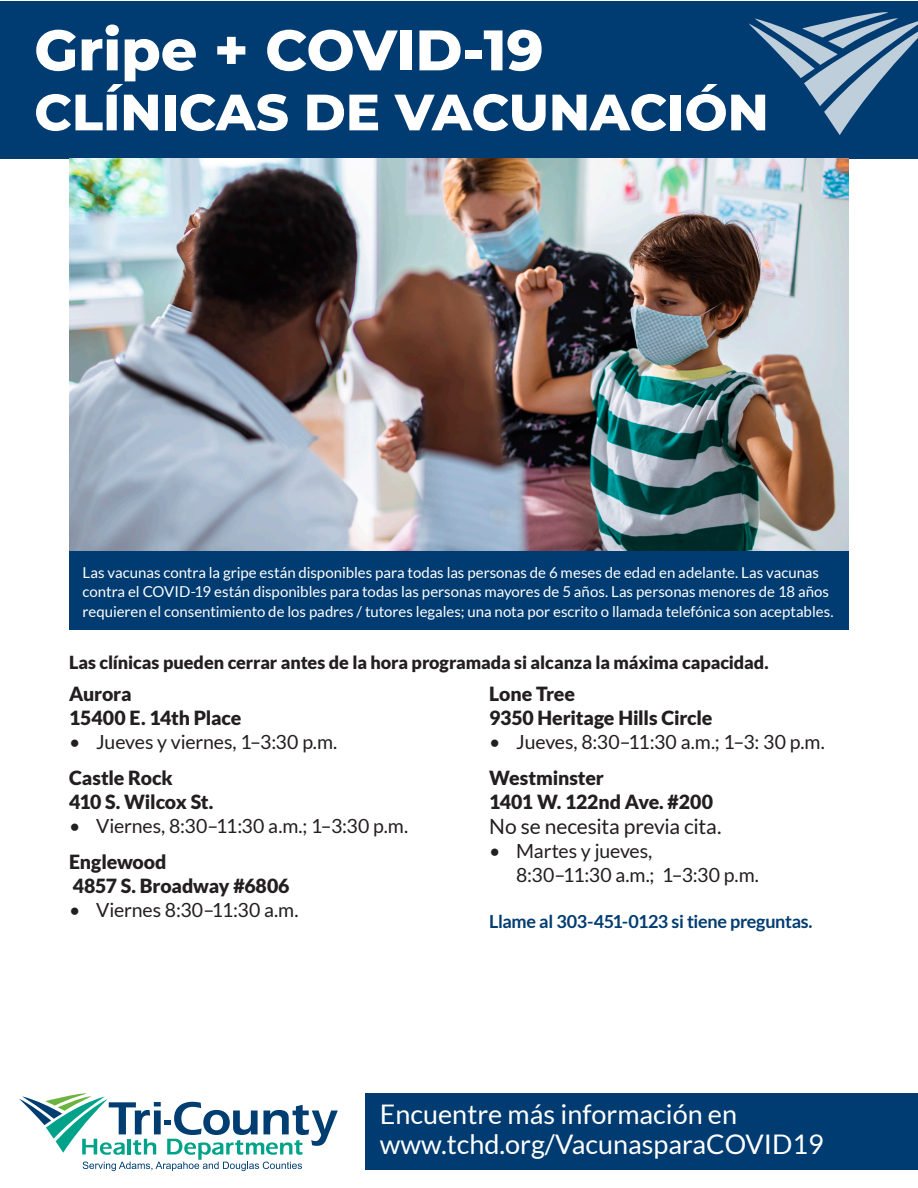
<style>
.page{position:relative;width:918px;height:1188px;background:#fff}
.page>*{position:absolute;margin:0;border:0;box-sizing:border-box;transform-origin:0 0}
.t1{font:800 57px "Montserrat";color:#fff}
.t2{font:800 51px "Montserrat";color:#fff}
.t3{font:27px/30px "Lato";color:#fff}
.t4{font:21px "Lato";letter-spacing:-.01em;color:#231f20}
.t5{font:19.5px/24px "Lato";letter-spacing:-.005em;color:#231f20}
.t6{font:900 19.5px "Lato";letter-spacing:-.01em;color:#231f20}
.t7{font:900 18px "Lato";letter-spacing:-.005em;color:#231f20}
.t8{font:700 18px "Lato";letter-spacing:-.02em;color:#003c71}
.t9{font:15px/19.5px "Lato";color:#fff}
</style>
<div class="page">
<div style="left:0;top:1px;width:918px;height:157px;background:#003c71"></div>
<svg style="left:749px;top:12px;width:169px;height:123px"></svg>
<svg style="left:19px;top:1093px;width:319px;height:78px"></svg>
<div style="left:365px;top:1093px;width:553px;height:76px;background:#003c71"></div>
<img style="left:69px;top:158px;width:780px;height:394px">
<div style="left:69px;top:552px;width:780px;height:78px;background:#003c71"></div>
<p class="t1" style="left:34px;top:8px;width:511px">Gripe + COVID-19</p>
<p class="t2" style="left:34px;top:75px;width:736px">CLÍNICAS DE VACUNACIÓN</p>
<p class="t9" style="left:83px;top:562px;width:753px">Las vacunas contra la gripe están disponibles para todas las personas de 6 meses de edad en adelante. Las vacunas contra el COVID-19 están disponibles para todas las personas mayores de 5 años. Las personas menores de 18 años requieren el consentimiento de los padres / tutores legales; una nota por escrito o llamada telefónica son aceptables.</p>
<p class="t7" style="left:69px;top:652px;width:701px">Las clínicas pueden cerrar antes de la hora programada si alcanza la máxima capacidad.</p>
<p class="t6" style="left:69px;top:682px;width:64px">Aurora</p>
<p class="t6" style="left:69px;top:706px;width:174px">15400 E. 14th Place</p>
<p class="t5" style="left:69px;top:729px;width:270px">• Jueves y viernes, 1–3:30 p.m.</p>
<p class="t6" style="left:69px;top:766px;width:105px">Castle Rock</p>
<p class="t6" style="left:69px;top:790px;width:146px">410 S. Wilcox St.</p>
<p class="t5" style="left:69px;top:813px;width:341px">• Viernes, 8:30–11:30 a.m.; 1–3:30 p.m.</p>
<p class="t6" style="left:69px;top:850px;width:99px">Englewood</p>
<p class="t6" style="left:73px;top:874px;width:218px">4857 S. Broadway #6806</p>
<p class="t5" style="left:69px;top:897px;width:231px">• Viernes 8:30–11:30 a.m.</p>
<p class="t6" style="left:489px;top:682px;width:87px">Lone Tree</p>
<p class="t6" style="left:489px;top:706px;width:225px">9350 Heritage Hills Circle</p>
<p class="t5" style="left:489px;top:729px;width:337px">• Jueves, 8:30–11:30 a.m.; 1–3: 30 p.m.</p>
<p class="t6" style="left:489px;top:766px;width:116px">Westminster</p>
<p class="t6" style="left:489px;top:790px;width:225px">1401 W. 122nd Ave. #200</p>
<p class="t4" style="left:489px;top:815px;width:234px">No se necesita previa cita.</p>
<p class="t5" style="left:516px;top:839px;width:244px;text-indent:-27px">• Martes y jueves,<br>8:30–11:30 a.m.; 1–3:30 p.m.</p>
<p class="t8" style="left:489px;top:911px;width:325px">Llame al 303-451-0123 si tiene preguntas.</p>
<p class="t3" style="left:380px;top:1099px;width:446px">Encuentre más información en www.tchd.org/VacunasparaCOVID19</p>
</div>
